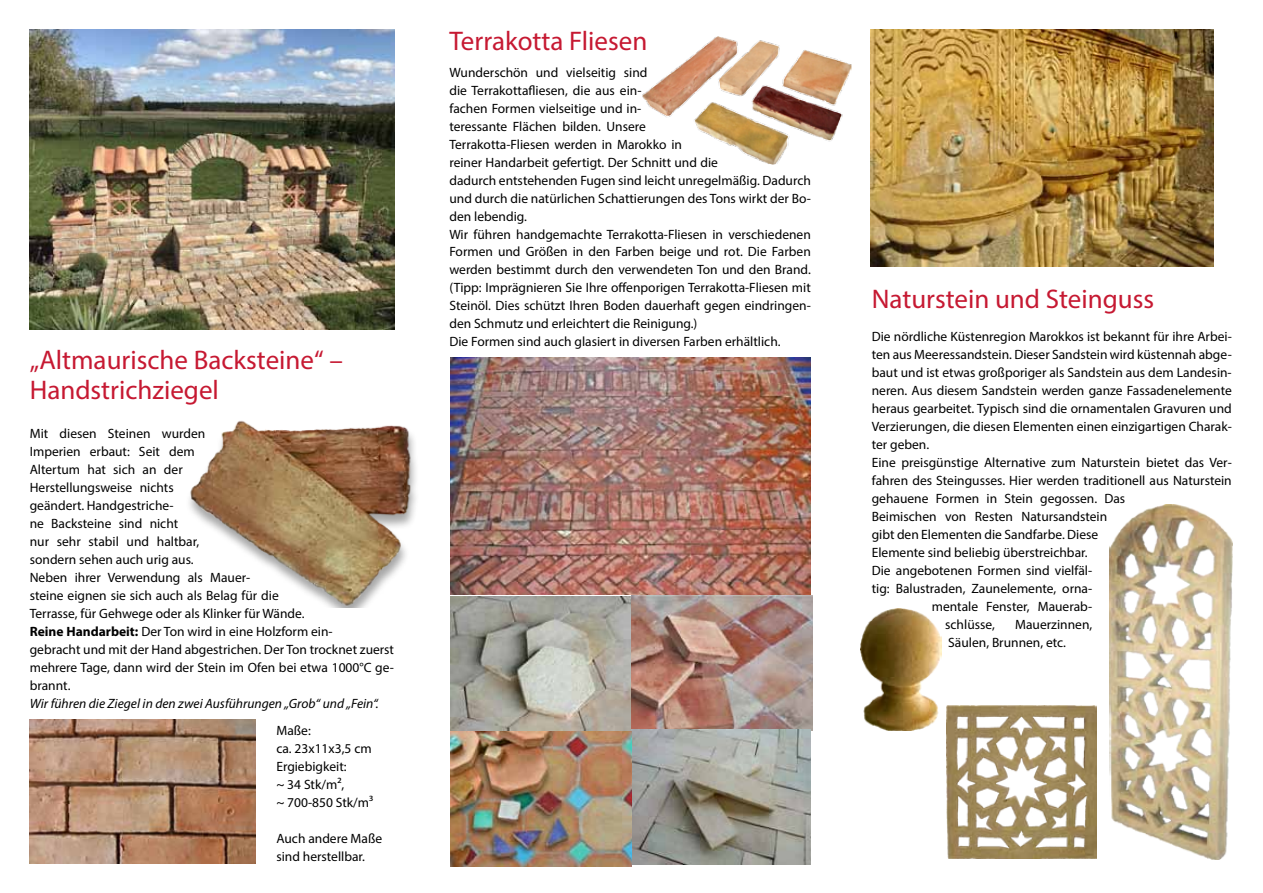
<style>
.page{position:relative;width:1263px;height:893px;background:#fff}
.page>*{position:absolute;margin:0;border:0;box-sizing:border-box;transform-origin:0 0}
.t1{font:27px/30px "Myriad Pro";color:#c61932}
.t2{font:13.5px/18px "Myriad Pro";color:#000}
.t3{font:italic 13.5px "Myriad Pro";color:#000}
.s1{font-weight:700}
</style>
<div class="page">
<img style="left:451px;top:358px;width:361px;height:508px">
<img style="left:30px;top:30px;width:364px;height:299px">
<img style="left:189px;top:420px;width:226px;height:187px">
<img style="left:30px;top:719px;width:225px;height:144px">
<img style="left:1110px;top:505px;width:122px;height:354px">
<img style="left:870px;top:30px;width:344px;height:236px">
<img style="left:946px;top:705px;width:150px;height:153px">
<img style="left:642px;top:36px;width:209px;height:128px">
<img style="left:860px;top:608px;width:81px;height:123px">
<h1 class="t1" style="left:30px;top:344px;width:315px">„Altmaurische Backsteine –”<br>Handstrichziegel</h1>
<p class="t2" style="left:162px;top:424px;width:45px">wurden</p>
<p class="t2" style="left:60px;top:424px;width:39px">diesen</p>
<p class="t2" style="left:108px;top:424px;width:44px">Steinen</p>
<p class="t2" style="left:30px;top:424px;width:20px">Mit</p>
<p class="t2" style="left:30px;top:442px;width:52px">Imperien</p>
<p class="t2" style="left:30px;top:460px;width:52px">Altertum</p>
<p class="t2" style="left:90px;top:442px;width:42px">erbaut:</p>
<p class="t2" style="left:139px;top:442px;width:23px">Seit</p>
<p class="t2" style="left:169px;top:442px;width:27px">dem</p>
<p class="t2" style="left:88px;top:460px;width:20px">hat</p>
<p class="t2" style="left:113px;top:460px;width:24px">sich</p>
<p class="t2" style="left:143px;top:460px;width:15px">an</p>
<p class="t2" style="left:164px;top:460px;width:20px">der</p>
<p class="t2" style="left:30px;top:478px;width:104px">Herstellungsweise</p>
<p class="t2" style="left:140px;top:478px;width:35px">nichts</p>
<p class="t2" style="left:30px;top:496px;width:146px">geändert. Handgestriche-</p>
<p class="t2" style="left:157px;top:532px;width:44px">haltbar,</p>
<p class="t2" style="left:51px;top:514px;width:62px">Backsteine</p>
<p class="t2" style="left:119px;top:514px;width:25px">sind</p>
<p class="t2" style="left:150px;top:514px;width:30px">nicht</p>
<p class="t2" style="left:30px;top:514px;width:16px">ne</p>
<p class="t2" style="left:57px;top:532px;width:26px">sehr</p>
<p class="t2" style="left:89px;top:532px;width:32px">stabil</p>
<p class="t2" style="left:127px;top:532px;width:24px">und</p>
<p class="t2" style="left:30px;top:532px;width:165px">nur<br>sondern sehen auch urig aus.</p>
<p class="t2" style="left:30px;top:586px;width:251px">steine eignen sie sich auch als Belag für die</p>
<p class="t2" style="left:30px;top:568px;width:39px">Neben</p>
<p class="t2" style="left:30px;top:604px;width:276px">Terrasse, für Gehwege oder als Klinker für Wände.</p>
<p class="t2" style="left:30px;top:640px;width:366px">gebracht und mit der Hand abgestrichen. Der Ton trocknet zuerst</p>
<p class="t2" style="left:75px;top:568px;width:28px">ihrer</p>
<p class="t2" style="left:108px;top:568px;width:74px">Verwendung</p>
<p class="t2" style="left:188px;top:568px;width:17px">als</p>
<p class="t2" style="left:210px;top:568px;width:42px">Mauer-</p>
<p class="t2" style="left:30px;top:622px;width:304px"><span class="s1">Reine Handarbeit:</span> Der Ton wird in eine Holzform ein-</p>
<p class="t2" style="left:30px;top:658px;width:366px">mehrere Tage, dann wird der Stein im Ofen bei etwa 1000°C ge-</p>
<p class="t3" style="left:30px;top:695px;width:351px">Wir führen die Ziegel in den zwei Ausführungen „Grob“ und „Fein .”</p>
<p class="t2" style="left:276px;top:721px;width:98px">Maße:<br>ca. 23x11x3,5 cm<br>Ergiebigkeit:<br>~ 34 Stk m/ ²,<br>~ 700-850 Stk m/ ³</p>
<p class="t2" style="left:276px;top:829px;width:107px">Auch andere Maße sind herstellbar.</p>
<p class="t2" style="left:30px;top:676px;width:42px">brannt.</p>
<h1 class="t1" style="left:449px;top:26px;width:199px">Terrakotta Fliesen</h1>
<p class="t2" style="left:624px;top:63px;width:25px">sind</p>
<p class="t2" style="left:449px;top:63px;width:80px">Wunderschön</p>
<p class="t2" style="left:536px;top:63px;width:24px">und</p>
<p class="t2" style="left:566px;top:63px;width:52px">vielseitig</p>
<p class="t2" style="left:449px;top:81px;width:194px">die Terrakottafliesen, die aus ein-</p>
<p class="t2" style="left:449px;top:99px;width:193px">fachen Formen vielseitige und in-</p>
<p class="t2" style="left:449px;top:117px;width:198px">teressante Flächen bilden. Unsere</p>
<p class="t2" style="left:449px;top:135px;width:363px">Terrakotta-Fliesen werden in Marokko in<br>reiner Handarbeit gefertigt. Der Schnitt und die<br>dadurch entstehenden Fugen sind leicht unregelmäßig. Dadurch</p>
<p class="t2" style="left:449px;top:207px;width:79px">den lebendig.</p>
<p class="t2" style="left:449px;top:189px;width:363px">und durch die natürlichen Schattierungen des Tons wirkt der Bo-</p>
<p class="t2" style="left:449px;top:225px;width:363px;text-align:justify">Wir führen handgemachte Terrakotta-Fliesen in verschiedenen Formen und Größen in den Farben beige und rot. Die Farben werden bestimmt durch den verwendeten Ton und den Brand. (Tipp: Imprägnieren Sie Ihre offenporigen Terrakotta-Fliesen mit</p>
<p class="t2" style="left:449px;top:315px;width:250px">den Schmutz und erleichtert die Reinigung (.</p>
<p class="t2" style="left:449px;top:297px;width:363px">Steinöl. Dies schützt Ihren Boden dauerhaft gegen eindringen-</p>
<p class="t2" style="left:449px;top:333px;width:333px">Die Formen sind auch glasiert in diversen Farben erhältlich.</p>
<h1 class="t1" style="left:872px;top:284px;width:284px">Naturstein und Steinguss</h1>
<p class="t2" style="left:872px;top:327px;width:362px">Die nördliche Küstenregion Marokkos ist bekannt für ihre Arbei-</p>
<p class="t2" style="left:872px;top:345px;width:362px">ten aus Meeressandstein. Dieser Sandstein wird küstennah abge-</p>
<p class="t2" style="left:872px;top:363px;width:361px">baut und ist etwas großporiger als Sandstein aus dem Landesin-</p>
<p class="t2" style="left:872px;top:381px;width:362px">neren. Aus diesem Sandstein werden ganze Fassadenelemente</p>
<p class="t2" style="left:872px;top:399px;width:361px">heraus gearbeitet. Typisch sind die ornamentalen Gravuren und</p>
<p class="t2" style="left:872px;top:435px;width:59px">ter geben.</p>
<p class="t2" style="left:872px;top:417px;width:362px">Verzierungen, die diesen Elementen einen einzigartigen Charak-</p>
<p class="t2" style="left:872px;top:453px;width:362px">Eine preisgünstige Alternative zum Naturstein bietet das Ver-</p>
<p class="t2" style="left:1104px;top:489px;width:22px">Das</p>
<p class="t2" style="left:872px;top:471px;width:362px">fahren des Steingusses. Hier werden traditionell aus Naturstein</p>
<p class="t2" style="left:872px;top:489px;width:58px">gehauene</p>
<p class="t2" style="left:1004px;top:489px;width:30px">Stein</p>
<p class="t2" style="left:986px;top:489px;width:12px">in</p>
<p class="t2" style="left:936px;top:489px;width:45px">Formen</p>
<p class="t2" style="left:1040px;top:489px;width:59px">gegossen.</p>
<p class="t2" style="left:872px;top:507px;width:228px">Beimischen<br>gibt den Elementen die Sandfarbe. Diese<br>Elemente sind beliebig überstreichbar.</p>
<p class="t2" style="left:1021px;top:507px;width:87px">Natursandstein</p>
<p class="t2" style="left:975px;top:507px;width:40px">Resten</p>
<p class="t2" style="left:945px;top:507px;width:23px">von</p>
<p class="t2" style="left:872px;top:561px;width:222px">Die angebotenen Formen sind vielfäl-</p>
<p class="t2" style="left:872px;top:579px;width:222px">tig: Balustraden, Zaunelemente, orna-</p>
<p class="t2" style="left:932px;top:597px;width:48px">mentale</p>
<p class="t2" style="left:986px;top:597px;width:45px">Fenster,</p>
<p class="t2" style="left:1038px;top:597px;width:56px">Mauerab-</p>
<p class="t2" style="left:945px;top:615px;width:51px">schlüsse,</p>
<p class="t2" style="left:1015px;top:615px;width:79px">Mauerzinnen,</p>
<p class="t2" style="left:948px;top:633px;width:119px">Säulen, Brunnen, etc.</p>
</div>
